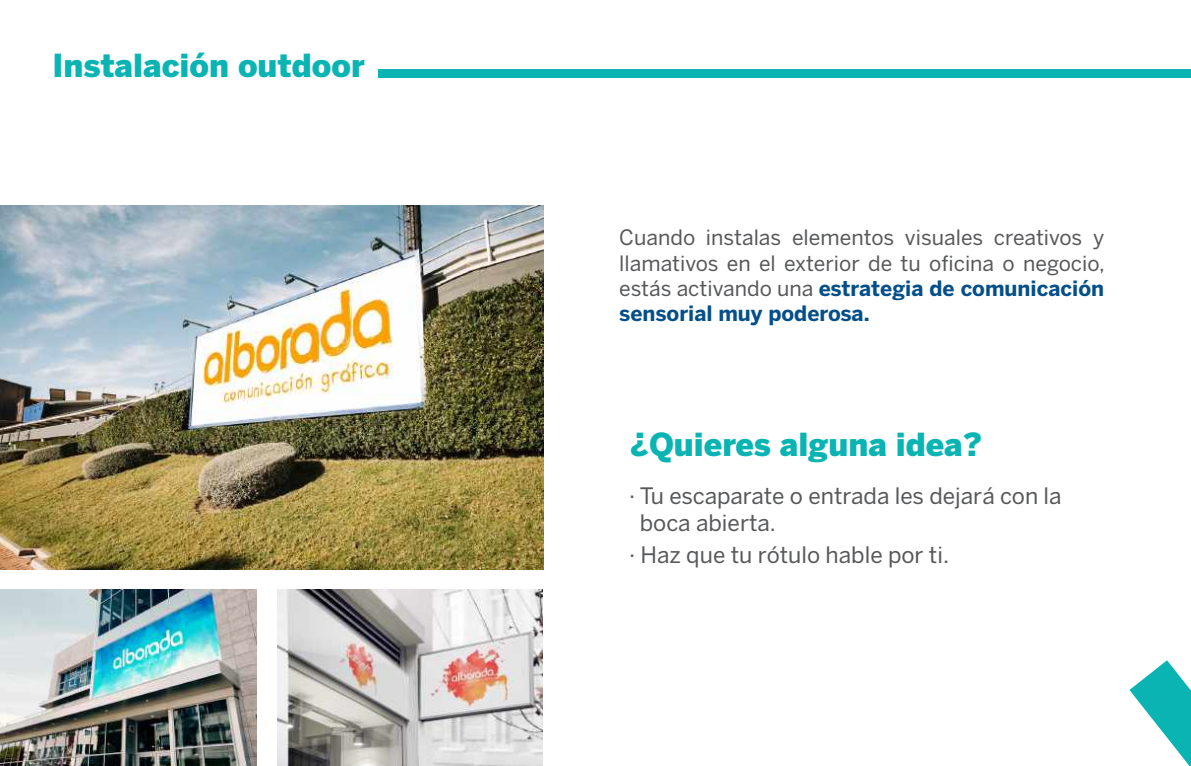
<style>
.page{position:relative;width:1191px;height:766px;background:#fff}
.page>*{position:absolute;margin:0;border:0;box-sizing:border-box;transform-origin:0 0}
.t1{font:900 31.5px "Benton Sans";color:#0ab4b2}
.t2{font:22.5px/27px "Benton Sans";color:#57585a}
.t3{font:21px/25.2px "Benton Sans";color:#57585a;text-align:justify}
.s1{font-weight:700;color:#044f89}
</style>
<div class="page">
<div style="left:378px;top:69px;width:813px;height:8px;background:#0ab4b2"></div>
<svg style="left:1129px;top:660px;width:62px;height:105px"></svg>
<img style="left:0;top:206px;width:544px;height:363px">
<img style="left:0;top:589px;width:256px;height:176px">
<img style="left:278px;top:589px;width:264px;height:176px">
<h1 class="t1" style="left:53px;top:47px;width:314px">Instalación outdoor</h1>
<p class="t3" style="left:619px;top:225px;width:487px">Cuando instalas elementos visuales creativos y llamativos en el exterior de tu oficina o negocio, estás activando una <span class="s1">estrategia de comunicación sensorial muy poderosa.</span></p>
<h1 class="t1" style="left:630px;top:425px;width:354px">¿Quieres alguna idea?</h1>
<p class="t2" style="left:640px;top:482px;width:423px;text-indent:-11px">· Tu escaparate o entrada les dejará con la boca abierta.</p>
<p class="t2" style="left:629px;top:540px;width:321px">· Haz que tu rótulo hable por ti.</p>
</div>
